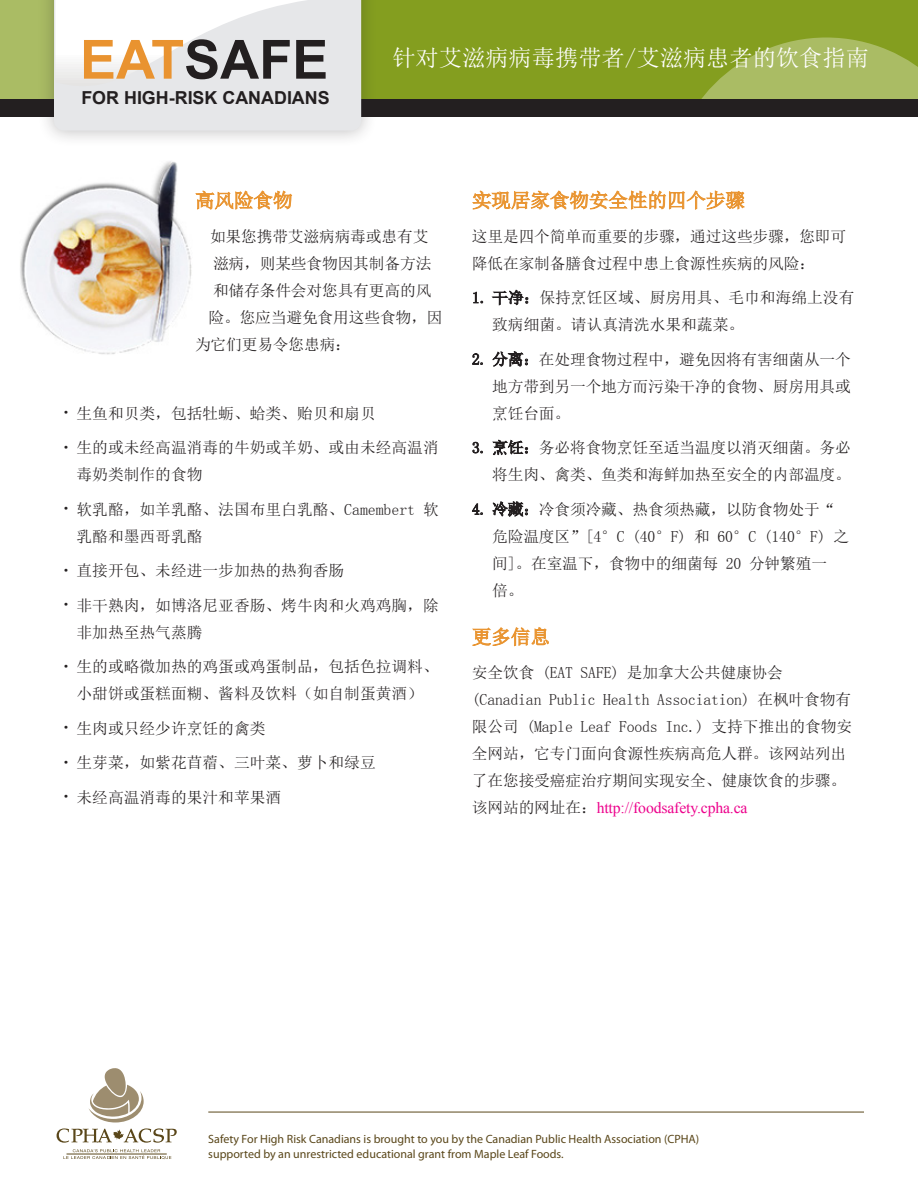
<style>
.page{position:relative;width:918px;height:1188px;background:#fff}
.page>*{position:absolute;margin:0;border:0;box-sizing:border-box;transform-origin:0 0}
.t1{font:700 54px "Arial";color:#231f20}
.t2{font:23.25px "Sim Sun";color:#fff}
.subheads{font:19.5px "Sim Sun";color:#e99532}
.t3{font:700 17.85px "Arial";color:#231f20}
.body_copy{font:15.75px/27px "Sim Sun";letter-spacing:-.01em;color:#231f20}
.bullets{font:15.75px/27px "Sim Sun";color:#231f20}
.numbered_bullets{font:15.75px/27px "Sim Sun";letter-spacing:-.01em;color:#231f20}
.t4{font:12px/14.4px "Myriad Pro";color:#5a471a}
.s1{color:#e99330}
.s2{font-size:12px}
.s3{font-family:"Times New Roman";color:#ed028c}
</style>
<div class="page">
<div style="left:0;top:0;width:918px;height:108px;background:#849e1f"></div>
<svg style="left:669px;top:38px;width:249px;height:79px;fill:#aabc64"></svg>
<div style="left:0;top:99px;width:918px;height:17px;background:#231f20"></div>
<div style="left:37px;top:0;width:341px;height:148px;background:#231f20;opacity:.3"></div>
<svg style="left:0;top:0;width:361px;height:148px;background:#e3e5dd"></svg>
<svg style="left:195px;top:190px;width:98px;height:20px"></svg>
<svg style="left:472px;top:190px;width:273px;height:20px"></svg>
<svg style="left:473px;top:291px;width:10px;height:13px"></svg>
<svg style="left:491px;top:289px;width:38px;height:17px"></svg>
<svg style="left:472px;top:353px;width:11px;height:12px"></svg>
<svg style="left:492px;top:351px;width:36px;height:16px"></svg>
<svg style="left:472px;top:441px;width:11px;height:13px"></svg>
<svg style="left:492px;top:439px;width:36px;height:17px"></svg>
<svg style="left:472px;top:503px;width:11px;height:12px"></svg>
<svg style="left:492px;top:501px;width:36px;height:16px"></svg>
<svg style="left:472px;top:627px;width:77px;height:20px"></svg>
<svg style="left:57px;top:1068px;width:120px;height:75px"></svg>
<svg style="left:63px;top:1149px;width:108px;height:10px"></svg>
<hr style="left:208px;top:1112px;width:656px;height:1px;background:#5a471a">
<img style="left:20px;top:161px;width:172px;height:194px">
<p class="t1" style="left:80px;top:24px;width:250px"><span class="s1">EAT</span>SAFE</p>
<p class="t3" style="left:81px;top:86px;width:250px">FOR HIGH-RISK CANADIANS</p>
<p class="t2" style="left:392px;top:46px;width:478px">针对艾滋病病毒携带者/艾滋病患者的饮食指南</p>
<p class="body_copy" style="left:210px;top:223px;width:220px">如果您携带艾滋病病毒或患有艾</p>
<p class="body_copy" style="left:213px;top:250px;width:220px">滋病，则某些食物因其制备方法</p>
<p class="body_copy" style="left:213px;top:277px;width:220px">和储存条件会对您具有更高的风</p>
<p class="body_copy" style="left:208px;top:304px;width:236px">险。您应当避免食用这些食物，因</p>
<p class="body_copy" style="left:195px;top:331px;width:158px">为它们更易令您患病：</p>
<p class="bullets" style="left:63px;top:400px;width:314px"><span class="s2">•</span> 生鱼和贝类，包括牡蛎、蛤类、贻贝和扇贝</p>
<p class="bullets" style="left:76px;top:434px;width:364px;text-indent:-14px"><span class="s2">•</span> 生的或未经高温消毒的牛奶或羊奶、或由未经高温消毒奶类制作的食物</p>
<p class="bullets" style="left:76px;top:496px;width:364px;text-indent:-14px"><span class="s2">•</span> 软乳酪，如羊乳酪、法国布里白乳酪、Camembert 软乳酪和墨西哥乳酪</p>
<p class="bullets" style="left:63px;top:557px;width:283px"><span class="s2">•</span> 直接开包、未经进一步加热的热狗香肠</p>
<p class="bullets" style="left:76px;top:592px;width:364px;text-indent:-14px"><span class="s2">•</span> 非干熟肉，如博洛尼亚香肠、烤牛肉和火鸡鸡胸，除非加热至热气蒸腾</p>
<p class="bullets" style="left:63px;top:653px;width:377px;text-align:center"><span class="s2">•</span> 生的或略微加热的鸡蛋或鸡蛋制品，包括色拉调料、小甜饼或蛋糕面糊、酱料及饮料（如自制蛋黄酒）</p>
<p class="bullets" style="left:63px;top:715px;width:204px"><span class="s2">•</span> 生肉或只经少许烹饪的禽类</p>
<p class="bullets" style="left:63px;top:749px;width:314px"><span class="s2">•</span> 生芽菜，如紫花苜蓿、三叶菜、萝卜和绿豆</p>
<p class="bullets" style="left:63px;top:784px;width:220px"><span class="s2">•</span> 未经高温消毒的果汁和苹果酒</p>
<p class="subheads" style="left:472px;top:190px;width:274px">实现居家食物安全性的四个步骤</p>
<p class="body_copy" style="left:472px;top:223px;width:376px">这里是四个简单而重要的步骤，通过这些步骤，您即可降低在家制备膳食过程中患上食源性疾病的风险：</p>
<p class="numbered_bullets" style="left:492px;top:284px;width:364px;text-indent:-20px">1. 干净：保持烹饪区域、厨房用具、毛巾和海绵上没有致病细菌。请认真清洗水果和蔬菜。</p>
<p class="numbered_bullets" style="left:492px;top:346px;width:360px;text-align:justify;text-indent:-20px">2. 分离：在处理食物过程中，避免因将有害细菌从一个地方带到另一个地方而污染干净的食物、厨房用具或烹饪台面。</p>
<p class="numbered_bullets" style="left:472px;top:434px;width:381px;text-align:right">3. 烹饪：务必将食物烹饪至适当温度以消灭细菌。务必将生肉、禽类、鱼类和海鲜加热至安全的内部温度。</p>
<p class="numbered_bullets" style="left:492px;top:496px;width:359px;text-indent:-20px">4. 冷藏：冷食须冷藏、热食须热藏，以防食物处于“危险温度区”[4°C (40°F) 和 60°C (140°F) 之间]。在室温下，食物中的细菌每 20 分钟繁殖一<br>倍。</p>
<p class="subheads" style="left:472px;top:627px;width:79px">更多信息</p>
<p class="body_copy" style="left:472px;top:659px;width:382px">安全饮食 (EAT SAFE) 是加拿大公共健康协会(Canadian Public Health Association) 在枫叶食物有限公司 (Maple Leaf Foods Inc.) 支持下推出的食物安全网站，它专门面向食源性疾病高危人群。该网站列出了在您接受癌症治疗期间实现安全、健康饮食的步骤。该网站的网址在：<span class="s3">http://foodsafety.cpha.ca</span></p>
<p class="t4" style="left:208px;top:1132px;width:492px">Safety For High Risk Canadians is brought to you by the Canadian Public Health Association (CPHA) supported by an unrestricted educational grant from Maple Leaf Foods.</p>
</div>
